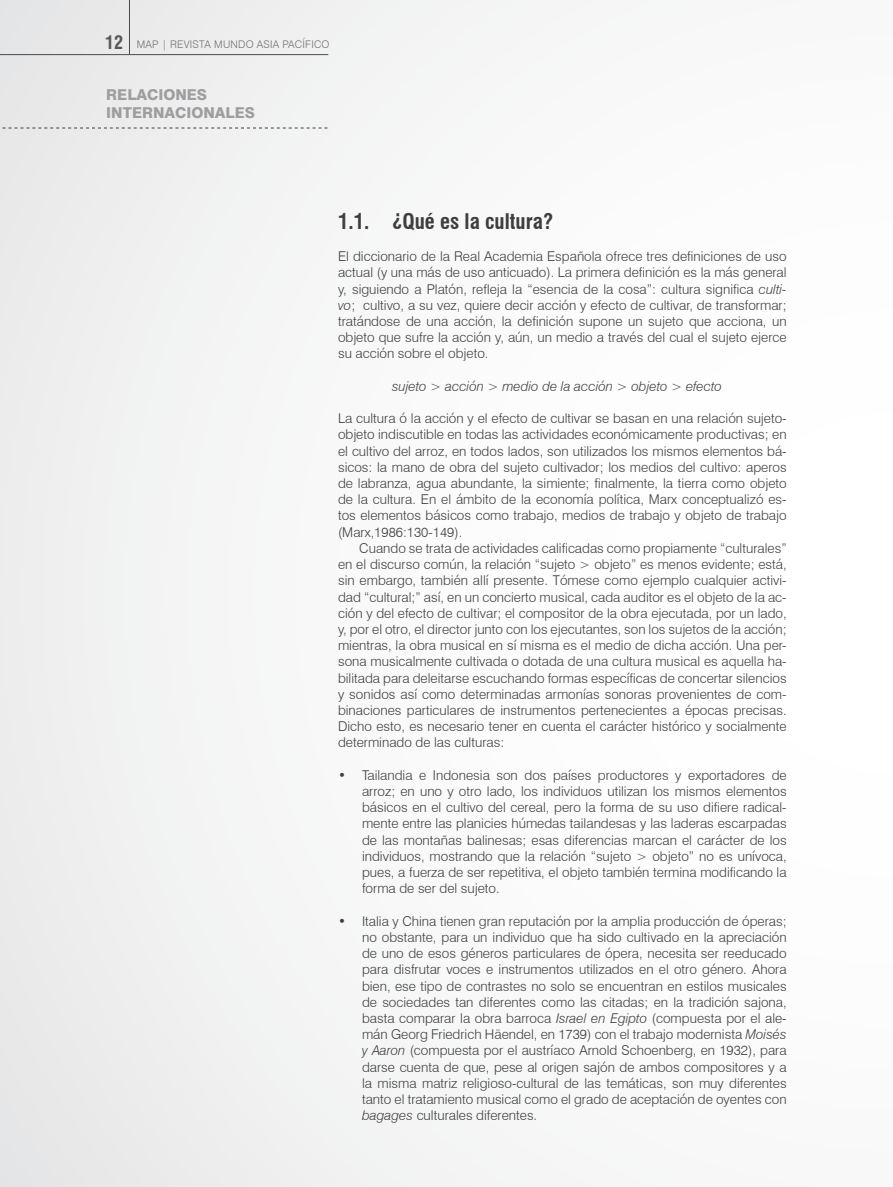
<style>
.page{position:relative;width:893px;height:1187px;background:#fff}
.page>*{position:absolute;margin:0;border:0;box-sizing:border-box;transform-origin:0 0}
.t1{font:700 condensed 21px "Swiss 721 BT";color:#3e3d40}
.t2{font:800 15px/18px "Swiss 721 BT";color:#9c9e9f}
.t3{font:300 13.5px/16.2px "Swiss 721 BT";color:#3e3d40;text-align:justify}
.t4{font:italic 300 13.5px "Swiss 721 BT";color:#3e3d40}
.t5{font:300 10.5px "Swiss 721 BT";letter-spacing:.02em;color:#707172}
.s1{font-weight:700;font-stretch:condensed;font-size:18px;color:#58585a}
.s2{font-style:italic}
</style>
<div class="page">
<div style="left:0;top:0;width:893px;height:1186px;background:#f8f8f8"></div>
<hr style="left:0;top:54px;width:328px;height:1px;background:#4b4b4d">
<hr style="left:129px;top:0;width:1px;height:55px;background:#4b4b4d">
<svg style="left:0;top:128px;width:327px;height:1px"></svg>
<p class="t5" style="left:105px;top:38px;width:226px"><span class="s1">12</span> MAP | REVISTA MUNDO ASIA PACÍFICO</p>
<p class="t2" style="left:106px;top:85px;width:150px">RELACIONES<br>INTERNACIONALES</p>
<h1 class="t1" style="left:338px;top:208px;width:217px">1.1. ¿Qué es la cultura?</h1>
<p class="t3" style="left:338px;top:248px;width:450px">El diccionario de la Real Academia Española ofrece tres definiciones de uso actual (y una más de uso anticuado). La primera definición es la más general y, siguiendo a Platón, refleja la “esencia de la cosa”: cultura significa <span class="s2">culti&shy;vo</span>; cultivo, a su vez, quiere decir acción y efecto de cultivar, de transformar; tratándose de una acción, la definición supone un sujeto que acciona, un objeto que sufre la acción y, aún, un medio a través del cual el sujeto ejerce su acción sobre el objeto.</p>
<p class="t4" style="left:392px;top:378px;width:331px">sujeto &gt; acción &gt; medio de la acción &gt; objeto &gt; efecto</p>
<p class="t3" style="left:338px;top:410px;width:450px">La cultura ó la acción y el efecto de cultivar se basan en una relación sujeto&shy;objeto indiscutible en todas las actividades económicamente productivas; en el cultivo del arroz, en todos lados, son utilizados los mismos elementos bá&shy;sicos: la mano de obra del sujeto cultivador; los medios del cultivo: aperos de labranza, agua abundante, la simiente; finalmente, la tierra como objeto de la cultura. En el ámbito de la economía política, Marx conceptualizó es&shy;tos elementos básicos como trabajo, medios de trabajo y objeto de trabajo (Marx,1986:130-149).</p>
<p class="t3" style="left:338px;top:540px;width:450px;text-indent:21px">Cuando se trata de actividades calificadas como propiamente “culturales” en el discurso común, la relación “sujeto &gt; objeto” es menos evidente; está, sin embargo, también allí presente. Tómese como ejemplo cualquier activi&shy;dad “cultural;” así, en un concierto musical, cada auditor es el objeto de la ac&shy;ción y del efecto de cultivar; el compositor de la obra ejecutada, por un lado, y, por el otro, el director junto con los ejecutantes, son los sujetos de la acción; mientras, la obra musical en sí misma es el medio de dicha acción. Una per&shy;sona musicalmente cultivada o dotada de una cultura musical es aquella ha&shy;bilitada para deleitarse escuchando formas específicas de concertar silencios y sonidos así como determinadas armonías sonoras provenientes de com&shy;binaciones particulares de instrumentos pertenecientes a épocas precisas.<br>Dicho esto, es necesario tener en cuenta el carácter histórico y socialmente determinado de las culturas:</p>
<p class="t3" style="left:362px;top:766px;width:426px;text-indent:-24px">• Tailandia e Indonesia son dos países productores y exportadores de arroz; en uno y otro lado, los individuos utilizan los mismos elementos básicos en el cultivo del cereal, pero la forma de su uso difiere radical&shy;mente entre las planicies húmedas tailandesas y las laderas escarpadas de las montañas balinesas; esas diferencias marcan el carácter de los individuos, mostrando que la relación “sujeto &gt; objeto” no es unívoca, pues, a fuerza de ser repetitiva, el objeto también termina modificando la forma de ser del sujeto.</p>
<p class="t3" style="left:362px;top:912px;width:426px;text-indent:-24px">• Italia y China tienen gran reputación por la amplia producción de óperas; no obstante, para un individuo que ha sido cultivado en la apreciación de uno de esos géneros particulares de ópera, necesita ser reeducado para disfrutar voces e instrumentos utilizados en el otro género. Ahora bien, ese tipo de contrastes no solo se encuentran en estilos musicales de sociedades tan diferentes como las citadas; en la tradición sajona, basta comparar la obra barroca <span class="s2">Israel en Egipto</span> (compuesta por el ale&shy;mán Georg Friedrich Häendel, en 1739) con el trabajo modernista <span class="s2">Moisés y Aaron</span> (compuesta por el austríaco Arnold Schoenberg, en 1932), para darse cuenta de que, pese al origen sajón de ambos compositores y a la misma matriz religioso-cultural de las temáticas, son muy diferentes tanto el tratamiento musical como el grado de aceptación de oyentes con <span class="s2">bagages</span> culturales diferentes.</p>
</div>
